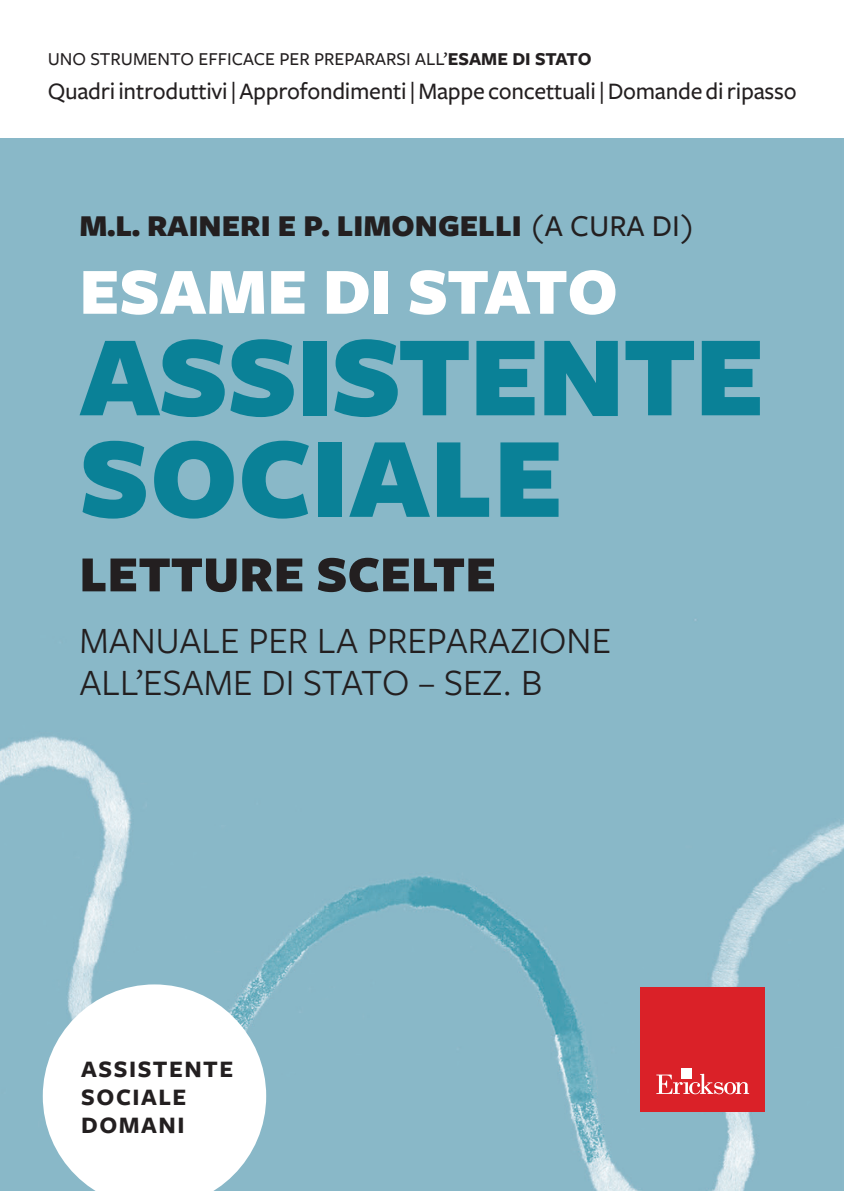
<style>
.page{position:relative;width:844px;height:1191px;background:#fff}
.page>*{position:absolute;margin:0;border:0;box-sizing:border-box;transform-origin:0 0}
.t1{font:900 119px/101.5px "Freight Sans Pro";letter-spacing:-.015em;color:#0a8197}
.t2{font:900 68.25px "Freight Sans Pro";color:#fff}
.t3{font:900 52.5px "Freight Sans Pro";color:#231f20}
.t4{font:38.5px/42px "Freight Sans Pro";color:#231f20}
.t5{font:900 31.5px "Freight Sans Pro";color:#231f20}
.t6{font:500 24.5px "Freight Sans Pro";letter-spacing:-.01em;color:#231f20}
.t7{font:700 24.5px/28px "Freight Sans Pro";letter-spacing:.06em;color:#231f20}
.t8{font:500 18.9px "Freight Sans Pro";color:#231f20}
.s1{font-weight:700}
.s2{font-weight:500}
</style>
<div class="page">
<div style="left:1px;top:138px;width:842px;height:1053px;background:#89b8c8"></div>
<hr style="left:0;top:0;width:1px;height:1191px;background:#89b7c7">
<div style="left:640px;top:987px;width:124px;height:124px;background:#da2128"></div>
<svg style="left:656px;top:1073px;width:93px;height:21px"></svg>
<div style="left:681px;top:1068px;width:10px;height:10px;background:#fff"></div>
<svg style="left:43px;top:984px;width:223px;height:207px"></svg>
<div style="left:0;top:0;width:843px;height:137px;background:#fff"></div>
<p class="t8" style="left:48px;top:46px;width:545px">UNO STRUMENTO EFFICACE PER PREPARARSI ALL’<span class="s1">ESAME DI STATO</span></p>
<p class="t6" style="left:48px;top:75px;width:750px">Quadri introduttivi | Approfondimenti | Mappe concettuali | Domande di ripasso</p>
<p class="t5" style="left:79px;top:203px;width:617px">M.L. RAINERI E P. LIMONGELLI <span class="s2">(A CURA DI)</span></p>
<h2 class="t2" style="left:79px;top:244px;width:540px">ESAME DI STATO</h2>
<h1 class="t1" style="left:79px;top:321px;width:686px">ASSISTENTE<br>SOCIALE</h1>
<h3 class="t3" style="left:79px;top:537px;width:418px">LETTURE SCELTE</h3>
<h3 class="t4" style="left:79px;top:618px;width:533px">MANUALE PER LA PREPARAZIONE<br>ALL’ESAME DI STATO – SEZ. B</h3>
<p class="t7" style="left:81px;top:1053px;width:153px">ASSISTENTE<br>SOCIALE<br>DOMANI</p>
</div>
